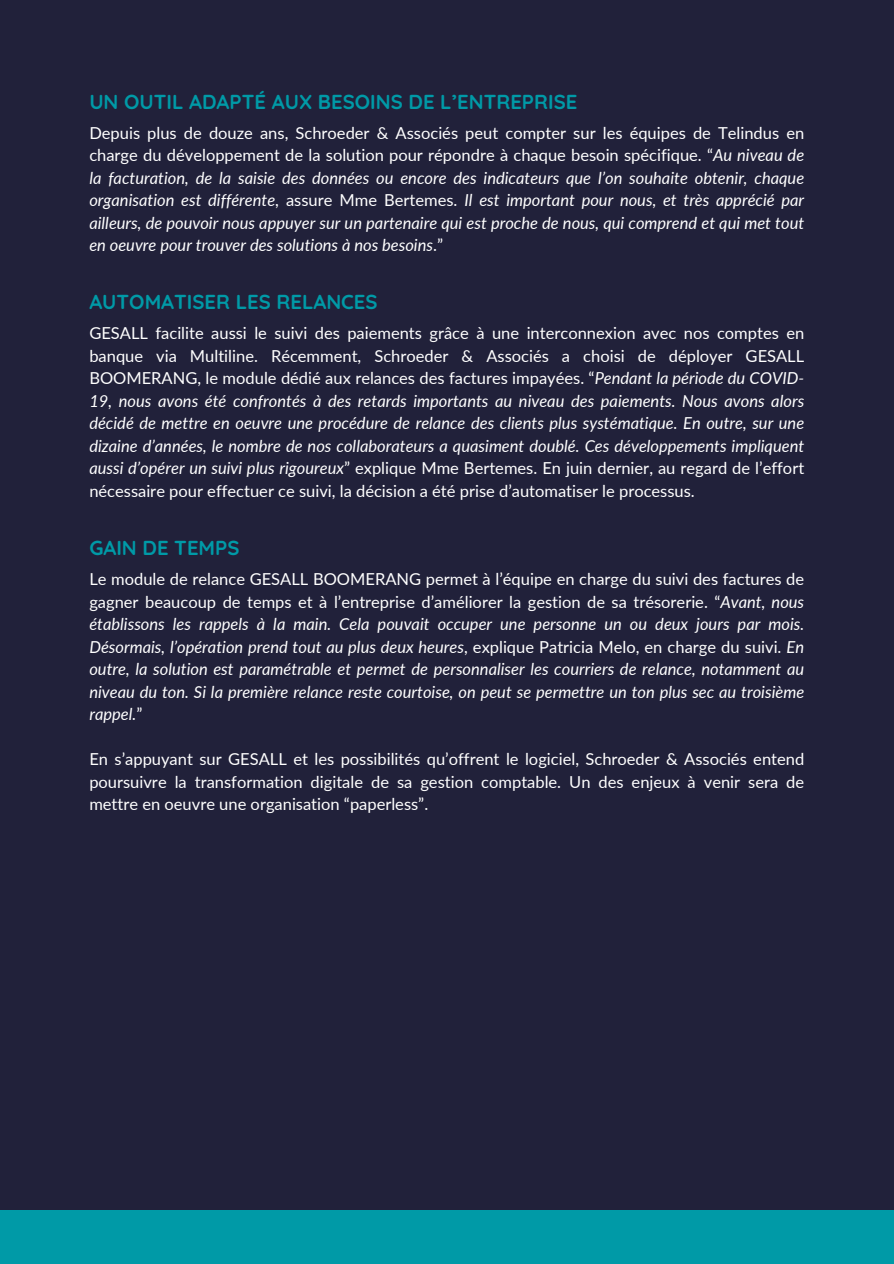
<style>
.page{position:relative;width:894px;height:1264px;background:#fff}
.page>*{position:absolute;margin:0;border:0;box-sizing:border-box;transform-origin:0 0}
.t1{font:700 20.25px "Quicksand";color:#009aa7}
.t2{font:italic 16.5px/22.5px "Lato";color:#fff;text-align:justify}
.t3{font:16.5px/22.5px "Lato";color:#fff;text-align:justify}
.s1{font-style:normal}
.s2{font-style:italic}
</style>
<div class="page">
<div style="left:0;top:0;width:893px;height:1263px;background:#21213a"></div>
<div style="left:0;top:1210px;width:330px;height:53px;background:#009aa7"></div>
<div style="left:319px;top:1210px;width:574px;height:53px;background:#009aa7"></div>
<h1 class="t1" style="left:89px;top:88px;width:489px">UN OUTIL ADAPTÉ AUX BESOINS DE L’ENTREPRISE</h1>
<p class="t2" style="left:89px;top:121px;width:716px"><span class="s1">Depuis plus de douze ans, Schroeder &amp; Associés peut compter sur les équipes de Telindus en charge du développement de la solution pour répondre à chaque besoin spécifique. “</span>Au niveau de la facturation, de la saisie des données ou encore des indicateurs que l’on souhaite obtenir, chaque organisation est différente<span class="s1">, assure Mme Bertemes.</span> Il est important pour nous, et très apprécié par ailleurs, de pouvoir nous appuyer sur un partenaire qui est proche de nous, qui comprend et qui met tout en oeuvre pour trouver des solutions à nos besoins<span class="s1">.”</span></p>
<h1 class="t1" style="left:89px;top:289px;width:290px">AUTOMATISER LES RELANCES</h1>
<p class="t3" style="left:89px;top:321px;width:716px">GESALL facilite aussi le suivi des paiements grâce à une interconnexion avec nos comptes en banque via Multiline. Récemment, Schroeder &amp; Associés a choisi de déployer GESALL BOOMERANG, le module dédié aux relances des factures impayées. “<span class="s2">Pendant la période du COVID-19, nous avons été confrontés à des retards importants au niveau des paiements. Nous avons alors décidé de mettre en oeuvre une procédure de relance des clients plus systématique. En outre, sur une dizaine d’années, le nombre de nos collaborateurs a quasiment doublé. Ces développements impliquent aussi d’opérer un suivi plus rigoureux</span>” explique Mme Bertemes. En juin dernier, au regard de l’effort nécessaire pour effectuer ce suivi, la décision a été prise d’automatiser le processus.</p>
<h1 class="t1" style="left:89px;top:534px;width:152px">GAIN DE TEMPS</h1>
<p class="t2" style="left:89px;top:567px;width:716px"><span class="s1">Le module de relance GESALL BOOMERANG permet à l’équipe en charge du suivi des factures de gagner beaucoup de temps et à l’entreprise d’améliorer la gestion de sa trésorerie. “</span>Avant, nous établissons les rappels à la main. Cela pouvait occuper une personne un ou deux jours par mois.<br>Désormais, l’opération prend tout au plus deux heures<span class="s1">, explique Patricia Melo, en charge du suivi.</span> En outre, la solution est paramétrable et permet de personnaliser les courriers de relance, notamment au niveau du ton. Si la première relance reste courtoise, on peut se permettre un ton plus sec au troisième rappel.<span class="s1">”</span></p>
<p class="t3" style="left:89px;top:747px;width:716px">En s’appuyant sur GESALL et les possibilités qu’offrent le logiciel, Schroeder &amp; Associés entend poursuivre la transformation digitale de sa gestion comptable. Un des enjeux à venir sera de mettre en oeuvre une organisation “paperless”.</p>
</div>
